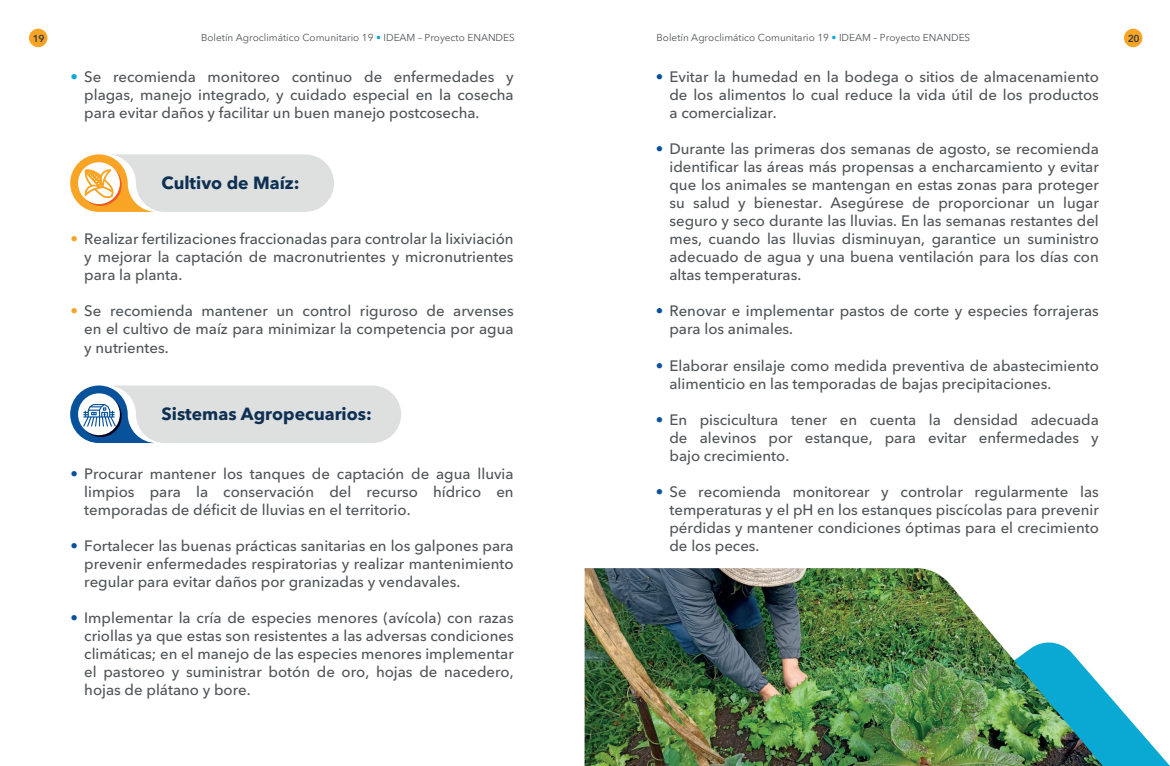
<style>
.page{position:relative;width:1170px;height:766px;background:#fff}
.page>*{position:absolute;margin:0;border:0;box-sizing:border-box;transform-origin:0 0}
.t1{font:700 17.5px "Avenir Next Cyr";color:#0e3053}
.t2{font:500 15px/18px "Avenir Next Cyr";color:#505457;text-align:justify}
.t3{font:10px "Avenir Next Cyr";color:#505457}
.t4{font:600 10px "Avenir Next Cyr";color:#373b3e}
.s1{color:#0aa9d4}
.s2{color:#08519b}
.s3{color:#f8a526}
</style>
<div class="page">
<div style="left:29px;top:29px;width:18px;height:18px;background:#f8a526;border-radius:50%"></div>
<div style="left:1123px;top:29px;width:19px;height:18px;background:#f8a526;border-radius:50%"></div>
<svg style="left:70px;top:154px;width:264px;height:58px;background:#e6dbcb"></svg>
<svg style="left:70px;top:385px;width:331px;height:58px;background:#cdd4db"></svg>
<svg style="left:1102px;top:687px;width:67px;height:78px"></svg>
<img style="left:584px;top:568px;width:518px;height:197px">
<p class="t4" style="left:33px;top:33px;width:13px">19</p>
<p class="t3" style="left:201px;top:32px;width:315px">Boletín Agroclimático Comunitario 19 <span class="s1">•</span> IDEAM – Proyecto ENANDES</p>
<p class="t3" style="left:656px;top:32px;width:315px">Boletín Agroclimático Comunitario 19 <span class="s1">•</span> IDEAM – Proyecto ENANDES</p>
<p class="t4" style="left:1127px;top:33px;width:13px">20</p>
<p class="t2" style="left:84px;top:68px;width:431px;text-indent:-14px"><span class="s1">•</span> Se recomienda monitoreo continuo de enfermedades y plagas, manejo integrado, y cuidado especial en la cosecha para evitar daños y facilitar un buen manejo postcosecha.</p>
<p class="t2" style="left:669px;top:68px;width:431px;text-indent:-14px"><span class="s2">•</span> Evitar la humedad en la bodega o sitios de almacenamiento de los alimentos lo cual reduce la vida útil de los productos a comercializar.</p>
<p class="t2" style="left:669px;top:140px;width:431px;text-indent:-14px"><span class="s2">•</span> Durante las primeras dos semanas de agosto, se recomienda identificar las áreas más propensas a encharcamiento y evitar que los animales se mantengan en estas zonas para proteger su salud y bienestar. Asegúrese de proporcionar un lugar seguro y seco durante las lluvias. En las semanas restantes del mes, cuando las lluvias disminuyan, garantice un suministro adecuado de agua y una buena ventilación para los días con altas temperaturas.</p>
<p class="t2" style="left:669px;top:302px;width:431px;text-indent:-14px"><span class="s2">•</span> Renovar e implementar pastos de corte y especies forrajeras para los animales.</p>
<p class="t2" style="left:669px;top:356px;width:431px;text-indent:-14px"><span class="s2">•</span> Elaborar ensilaje como medida preventiva de abastecimiento alimenticio en las temporadas de bajas precipitaciones.</p>
<p class="t2" style="left:669px;top:410px;width:431px;text-indent:-14px"><span class="s2">•</span> En piscicultura tener en cuenta la densidad adecuada de alevinos por estanque, para evitar enfermedades y bajo crecimiento.</p>
<p class="t2" style="left:669px;top:482px;width:431px;text-indent:-14px"><span class="s2">•</span> Se recomienda monitorear y controlar regularmente las temperaturas y el pH en los estanques piscícolas para prevenir pérdidas y mantener condiciones óptimas para el crecimiento de los peces.</p>
<p class="t1" style="left:161px;top:172px;width:140px">Cultivo de Maíz:</p>
<p class="t2" style="left:84px;top:230px;width:431px;text-indent:-14px"><span class="s3">•</span> Realizar fertilizaciones fraccionadas para controlar la lixiviación y mejorar la captación de macronutrientes y micronutrientes para la planta.</p>
<p class="t2" style="left:84px;top:302px;width:431px;text-indent:-14px"><span class="s3">•</span> Se recomienda mantener un control riguroso de arvenses en el cultivo de maíz para minimizar la competencia por agua y nutrientes.</p>
<p class="t1" style="left:161px;top:403px;width:212px">Sistemas Agropecuarios:</p>
<p class="t2" style="left:84px;top:464px;width:431px;text-indent:-14px"><span class="s2">•</span> Procurar mantener los tanques de captación de agua lluvia limpios para la conservación del recurso hídrico en temporadas de déficit de lluvias en el territorio.</p>
<p class="t2" style="left:84px;top:536px;width:431px;text-indent:-14px"><span class="s2">•</span> Fortalecer las buenas prácticas sanitarias en los galpones para prevenir enfermedades respiratorias y realizar mantenimiento regular para evitar daños por granizadas y vendavales.</p>
<p class="t2" style="left:84px;top:608px;width:431px;text-indent:-14px"><span class="s2">•</span> Implementar la cría de especies menores (avícola) con razas criollas ya que estas son resistentes a las adversas condiciones climáticas; en el manejo de las especies menores implementar el pastoreo y suministrar botón de oro, hojas de nacedero, hojas de plátano y bore.</p>
</div>
